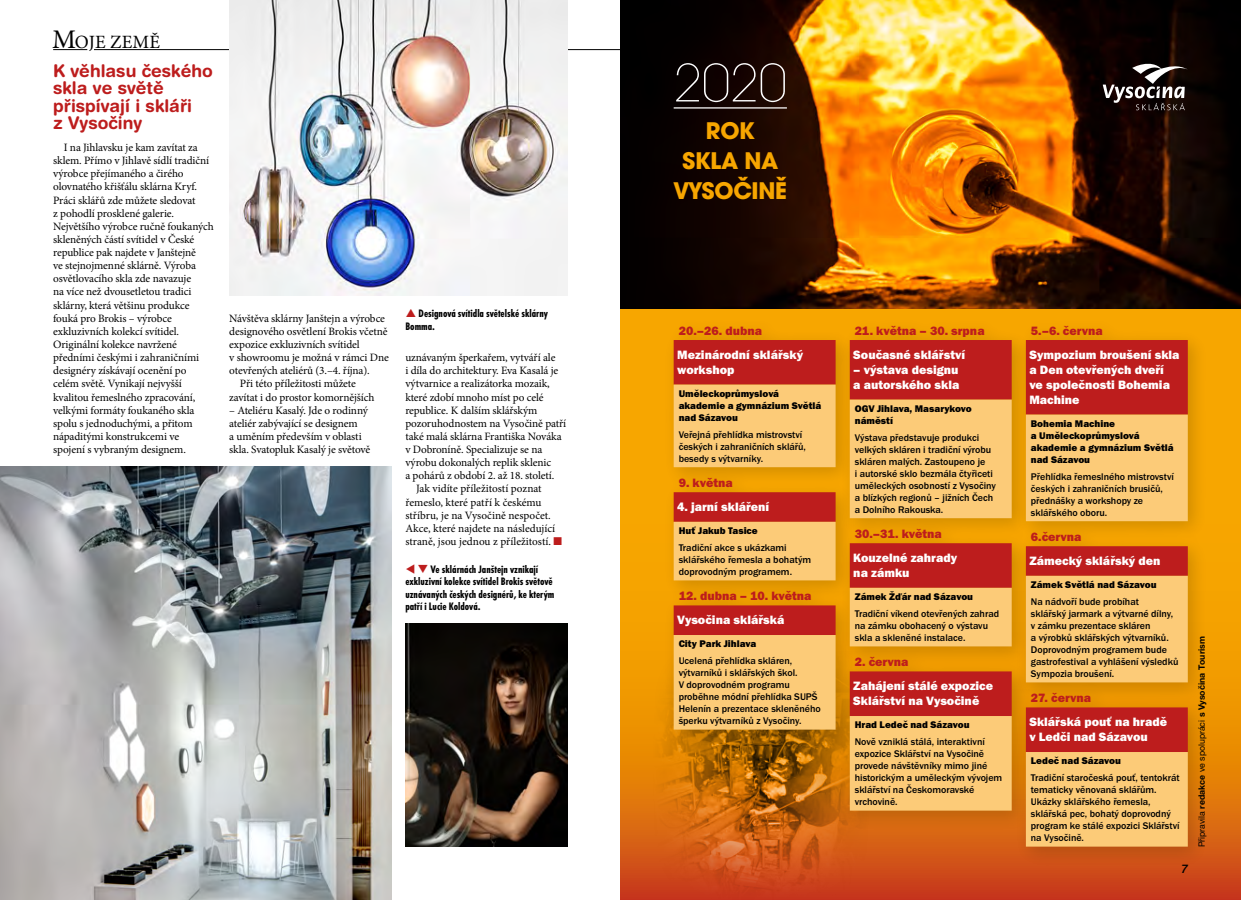
<style>
.page{position:relative;width:1241px;height:900px;background:#fff}
.page>*{position:absolute;margin:0;border:0;box-sizing:border-box;transform-origin:0 0}
.t1{font:300 expanded 56.25px "Avant Gar Got Itc TOT";color:#fff}
.t2{font:700 25px/30px "Avant Gar Got Itc TOT";letter-spacing:-.01em;color:#f7a600;text-align:center}
.t3{font:18.75px "Minion Pro";letter-spacing:.01em;color:#000}
.t4{font:700 17.5px/17.5px "Helvetica Rounded OT";color:#bd1d1d}
.t5{font:12.5px/15px "Franklin Got Itc TOT Hea";color:#fff}
.t6{font:12.5px "Franklin Got Itc TOT Hea";color:#bd1d1d}
.t7{font:italic 500 11.88px "Helvetica Neue LT Pro";color:#000}
.t8{font:11.25px/13.1px "Minion Pro";letter-spacing:-.01em;color:#000}
.t9{font:700 condensed 11.25px/12.5px "Futura TOT";color:#000}
.t10{font:500 10px/12px "Franklin Got Itc TOT";color:#000}
.t11{font:10px/12px "Franklin Got Itc TOT Hea";color:#000}
.t12{font:700 8.75px "Helvetica Neue LT Pro";color:#000}
.s1{font-size:26.88px}
.s2{color:#bd1d1d}
.s3{font-weight:400}
</style>
<div class="page">
<svg style="left:620px;top:309px;width:620px;height:591px;background:#e68109"></svg>
<hr style="left:53px;top:49px;width:34px;height:1px;background:#000">
<hr style="left:94px;top:49px;width:526px;height:1px;background:#000">
<img style="left:653px;top:637px;width:215px;height:263px">
<div style="left:662px;top:316px;width:194px;height:434px;background:#000;opacity:.16"></div>
<div style="left:673px;top:340px;width:162px;height:45px;background:#bd1d1d"></div>
<svg style="left:673px;top:385px;width:162px;height:345px;background:#eea656"></svg>
<div style="left:838px;top:315px;width:194px;height:517px;background:#000;opacity:.16"></div>
<div style="left:849px;top:340px;width:162px;height:60px;background:#bd1d1d"></div>
<svg style="left:849px;top:400px;width:162px;height:411px;background:#eb9e54"></svg>
<div style="left:1014px;top:316px;width:194px;height:552px;background:#000;opacity:.16"></div>
<div style="left:1025px;top:340px;width:162px;height:75px;background:#bd1d1d"></div>
<svg style="left:1025px;top:415px;width:162px;height:432px;background:#eea659"></svg>
<img style="left:620px;top:0;width:620px;height:309px">
<hr style="left:673px;top:107px;width:113px;height:2px;background:#fff">
<img style="left:405px;top:624px;width:162px;height:223px">
<img style="left:0;top:466px;width:391px;height:434px">
<svg style="left:1102px;top:64px;width:85px;height:46px"></svg>
<img style="left:229px;top:0;width:338px;height:295px">
<h3 class="t3" style="left:52px;top:29px;width:109px"><span class="s1">M</span>OJE ZEMĚ</h3>
<h3 class="t4" style="left:53px;top:62px;width:161px">K věhlasu českého skla ve světě přispívají i skláři<br>z Vysočiny</h3>
<p class="t8" style="left:53px;top:141px;width:162px;text-indent:11px">I na Jihlavsku je kam zavítat za sklem. Přímo v Jihlavě sídlí tradiční výrobce přejímaného a čirého olovnatého křišťálu sklárna Kryf.<br>Práci sklářů zde můžete sledovat<br>z pohodlí prosklené galerie.<br>Největšího výrobce ručně foukaných skleněných částí svítidel v České republice pak najdete v Janštejně<br>ve stejnojmenné sklárně. Výroba osvětlovacího skla zde navazuje<br>na více než dvousetletou tradici sklárny, která většinu produkce fouká pro Brokis – výrobce exkluzivních kolekcí svítidel.<br>Originální kolekce navržené předními českými i zahraničními designéry získávají ocenění po celém světě. Vynikají nejvyšší kvalitou řemeslného zpracování, velkými formáty foukaného skla spolu s jednoduchými, a přitom nápaditými konstrukcemi ve spojení s vybraným designem.</p>
<p class="t8" style="left:229px;top:312px;width:157px">Návštěva sklárny Janštejn a výrobce</p>
<p class="t8" style="left:229px;top:325px;width:160px">designového osvětlení Brokis včetně</p>
<p class="t8" style="left:229px;top:338px;width:132px">expozice exkluzivních svítidel</p>
<p class="t8" style="left:229px;top:351px;width:161px">v showroomu je možná v rámci Dne</p>
<p class="t8" style="left:229px;top:364px;width:142px">otevřených ateliérů (3.–4. října).</p>
<p class="t8" style="left:240px;top:377px;width:118px">Při této příležitosti můžete</p>
<p class="t8" style="left:229px;top:390px;width:146px">zavítat i do prostor komornějších</p>
<p class="t8" style="left:229px;top:404px;width:142px">– Ateliéru Kasalý. Jde o rodinný ateliér zabývající se designem<br>a uměním především v oblasti skla. Svatopluk Kasalý je světově</p>
<p class="t9" style="left:405px;top:307px;width:144px;text-indent:13px">Designová svítidla světelské sklárny<br>Bomma.</p>
<p class="t8" style="left:405px;top:351px;width:151px">uznávaným šperkařem, vytváří ale</p>
<p class="t8" style="left:405px;top:364px;width:154px">i díla do architektury. Eva Kasalá je</p>
<p class="t8" style="left:405px;top:377px;width:146px">výtvarnice a realizátorka mozaik,</p>
<p class="t8" style="left:405px;top:390px;width:140px">které zdobí mnoho míst po celé</p>
<p class="t8" style="left:405px;top:404px;width:133px">republice. K dalším sklářským</p>
<p class="t8" style="left:405px;top:417px;width:162px">pozoruhodnostem na Vysočině patří</p>
<p class="t8" style="left:405px;top:430px;width:158px">také malá sklárna Františka Nováka</p>
<p class="t8" style="left:405px;top:443px;width:138px">v Dobroníně. Specializuje se na</p>
<p class="t8" style="left:405px;top:456px;width:147px">výrobu dokonalých replik sklenic</p>
<p class="t8" style="left:405px;top:469px;width:150px">a pohárů z období 2. až 18. století.</p>
<p class="t8" style="left:416px;top:482px;width:127px">Jak vidíte příležitostí poznat</p>
<p class="t8" style="left:405px;top:495px;width:138px">řemeslo, které patří k českému</p>
<p class="t8" style="left:405px;top:509px;width:147px">stříbru, je na Vysočině nespočet.</p>
<p class="t8" style="left:405px;top:522px;width:151px">Akce, které najdete na následující</p>
<p class="t8" style="left:405px;top:535px;width:158px">straně, jsou jednou z příležitostí. <span class="s2">■</span></p>
<p class="t9" style="left:405px;top:563px;width:150px"><span class="s2">▼</span> <span class="s2">❑</span> Ve sklárnách Janštejn vznikají exkluzivní kolekce svítidel Brokis světově uznávaných českých designérů, ke kterým patří i Lucie Koldová.</p>
<h1 class="t1" style="left:673px;top:51px;width:115px">2020</h1>
<h2 class="t2" style="left:673px;top:115px;width:115px">ROK<br>SKLA NA<br>VYSOČINĚ</h2>
<p class="t6" style="left:678px;top:324px;width:85px">20.–26. dubna</p>
<p class="t5" style="left:677px;top:347px;width:127px">Mezinárodní sklářský workshop</p>
<p class="t11" style="left:678px;top:387px;width:144px">Uměleckoprůmyslová akademie a gymnázium Světlá nad Sázavou</p>
<p class="t10" style="left:678px;top:429px;width:129px">Veřejná přehlídka mistrovství českých i zahraničních sklářů, besedy s výtvarníky.</p>
<p class="t6" style="left:678px;top:476px;width:56px">9. května</p>
<p class="t5" style="left:677px;top:500px;width:93px">4. jarní skláření</p>
<p class="t11" style="left:678px;top:525px;width:81px">Huť Jakub Tasice</p>
<p class="t10" style="left:678px;top:542px;width:134px">Tradiční akce s ukázkami sklářského řemesla a bohatým doprovodným programem.</p>
<p class="t6" style="left:678px;top:589px;width:134px">12. dubna – 10. května</p>
<p class="t5" style="left:677px;top:613px;width:109px">Vysočina sklářská</p>
<p class="t11" style="left:678px;top:638px;width:79px">City Park Jihlava</p>
<p class="t10" style="left:678px;top:655px;width:144px">Ucelená přehlídka skláren, výtvarníků i sklářských škol.<br>V doprovodném programu proběhne módní přehlídka SUPŠ<br>Helenín a prezentace skleněného šperku výtvarníků z Vysočiny.</p>
<p class="t6" style="left:854px;top:324px;width:131px">21. května – 30. srpna</p>
<p class="t5" style="left:853px;top:347px;width:113px">Současné sklářství</p>
<p class="t5" style="left:853px;top:362px;width:108px">– výstava designu a autorského skla</p>
<p class="t11" style="left:854px;top:402px;width:118px">OGV Jihlava, Masarykovo náměstí</p>
<p class="t10" style="left:854px;top:432px;width:143px">Výstava představuje produkci velkých skláren i tradiční výrobu skláren malých. Zastoupeno je<br>i autorské sklo bezmála čtyřiceti uměleckých osobností z Vysočiny a blízkých regionů – jižních Čech a Dolního Rakouska.</p>
<p class="t6" style="left:854px;top:527px;width:89px">30.–31. května</p>
<p class="t5" style="left:853px;top:551px;width:105px">Kouzelné zahrady na zámku</p>
<p class="t11" style="left:854px;top:591px;width:120px">Zámek Žďár nad Sázavou</p>
<p class="t10" style="left:854px;top:608px;width:146px">Tradiční víkend otevřených zahrad na zámku obohacený o výstavu skla a skleněné instalace.</p>
<p class="t6" style="left:854px;top:655px;width:55px">2. června</p>
<p class="t5" style="left:853px;top:679px;width:141px">Zahájení stálé expozice<br>Sklářství na Vysočině</p>
<p class="t11" style="left:854px;top:719px;width:116px">Hrad Ledeč nad Sázavou</p>
<p class="t10" style="left:854px;top:736px;width:149px">Nově vzniklá stálá, interaktivní expozice Sklářství na Vysočině provede návštěvníky mimo jiné historickým a uměleckým vývojem sklářství na Českomoravské vrchovině.</p>
<p class="t6" style="left:1030px;top:324px;width:73px">5.–6. června</p>
<p class="t5" style="left:1029px;top:347px;width:152px">Sympozium broušení skla a Den otevřených dveří ve společnosti Bohemia<br>Machine</p>
<p class="t11" style="left:1030px;top:417px;width:144px">Bohemia Machine<br>a Uměleckoprůmyslová akademie a gymnázium Světlá nad Sázavou</p>
<p class="t10" style="left:1030px;top:471px;width:145px">Přehlídka řemeslného mistrovství českých i zahraničních brusičů, přednášky a workshopy ze sklářského oboru.</p>
<p class="t6" style="left:1030px;top:530px;width:52px">6.června</p>
<p class="t5" style="left:1029px;top:554px;width:133px">Zámecký sklářský den</p>
<p class="t11" style="left:1030px;top:579px;width:127px">Zámek Světlá nad Sázavou</p>
<p class="t10" style="left:1030px;top:596px;width:149px">Na nádvoří bude probíhat<br>sklářský jarmark a výtvarné dílny, v zámku prezentace skláren<br>a výrobků sklářských výtvarníků.<br>Doprovodným programem bude gastrofestival a vyhlášení výsledků<br>Sympozia broušení.</p>
<p class="t6" style="left:1030px;top:691px;width:62px">27. června</p>
<p class="t5" style="left:1029px;top:715px;width:139px">Sklářská pouť na hradě v Ledči nad Sázavou</p>
<p class="t11" style="left:1030px;top:755px;width:91px">Ledeč nad Sázavou</p>
<p class="t10" style="left:1030px;top:772px;width:150px">Tradiční staročeská pouť, tentokrát tematicky věnovaná sklářům.<br>Ukázky sklářského řemesla, sklářská pec, bohatý doprovodný program ke stálé expozici Sklářství na Vysočině.</p>
<p class="t7" style="left:1180px;top:862px;width:8px">7</p>
<p class="t12" style="left:1195px;top:847px;width:213px;rotate:-90deg"><span class="s3">Připravila</span> redakce <span class="s3">ve spolupráci</span> s Vysočina Tourism</p>
</div>
